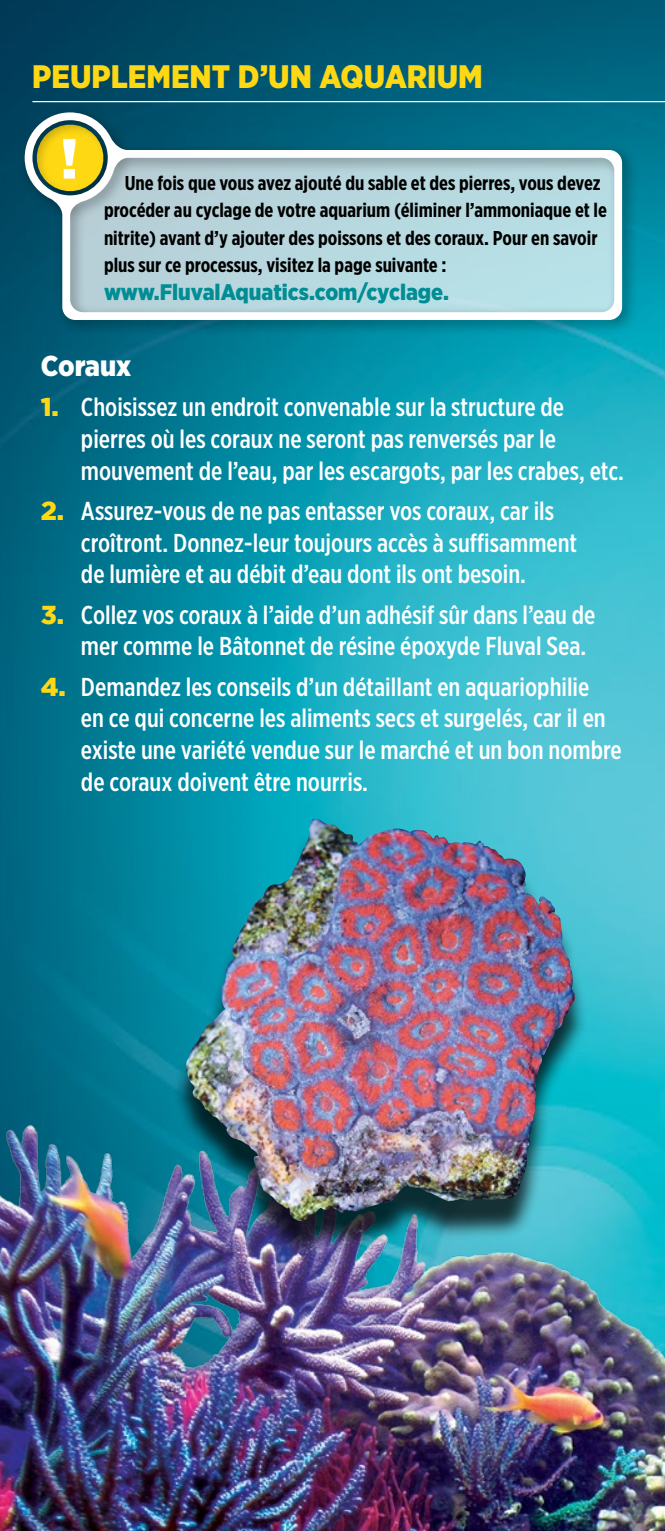
<style>
.page{position:relative;width:665px;height:1531px;background:#fff}
.page>*{position:absolute;margin:0;border:0;box-sizing:border-box;transform-origin:0 0}
.t1{font:900 56.75px "Gotham";color:#fff}
.t2{font:900 32.5px "Gotham Narrow";color:#ffd814}
.t3{font:900 28.75px "Gotham Narrow";color:#fff}
.t4{font:500 26px/31.5px "Gotham X Narrow";color:#fff}
.t5{font:900 22.5px "Gotham Narrow";color:#008d94}
.t6{font:700 20px/27.5px "Gotham X Narrow";color:#000}
.s1{font-family:"Gotham";font-weight:900;color:#ffd814}
</style>
<div class="page">
<img style="left:0;top:0;width:664px;height:1105px">
<img style="left:0;top:1105px;width:664px;height:426px">
<hr style="left:32px;top:101px;width:632px;height:1px;background:#fff">
<div style="left:173px;top:831px;width:415px;height:429px;background:#000;opacity:.75"></div>
<img style="left:186px;top:819px;width:334px;height:402px">
<div style="left:17px;top:105px;width:620px;height:231px;background:#000;opacity:.35"></div>
<svg style="left:25px;top:112px;width:596px;height:208px;background:#97bfc4"></svg>
<p class="t2" style="left:32px;top:57px;width:452px">PEUPLEMENT D’UN AQUARIUM</p>
<h1 class="t1" style="left:60px;top:126px;width:20px">!</h1>
<p class="t6" style="left:104px;top:169px;width:504px;text-indent:21px">Une fois que vous avez ajouté du sable et des pierres, vous devez procéder au cyclage de votre aquarium (éliminer l’ammoniaque et le nitrite) avant d’y ajouter des poissons et des coraux. Pour en savoir plus sur ce processus, visitez la page suivante :</p>
<p class="t5" style="left:104px;top:278px;width:346px">www.FluvalAquatics.com/cyclage.</p>
<p class="t3" style="left:41px;top:348px;width:92px">Coraux</p>
<p class="t4" style="left:81px;top:391px;width:544px;text-indent:-40px"><span class="s1">1.</span> Choisissez un endroit convenable sur la structure de pierres où les coraux ne seront pas renversés par le mouvement de l’eau, par les escargots, par les crabes, etc.</p>
<p class="t4" style="left:81px;top:495px;width:497px;text-indent:-40px"><span class="s1">2.</span> Assurez-vous de ne pas entasser vos coraux, car ils croîtront. Donnez-leur toujours accès à suffisamment de lumière et au débit d’eau dont ils ont besoin.</p>
<p class="t4" style="left:81px;top:598px;width:515px;text-indent:-40px"><span class="s1">3.</span> Collez vos coraux à l’aide d’un adhésif sûr dans l’eau de mer comme le Bâtonnet de résine époxyde Fluval Sea.</p>
<p class="t4" style="left:81px;top:671px;width:542px;text-indent:-40px"><span class="s1">4.</span> Demandez les conseils d’un détaillant en aquariophilie<br>en ce qui concerne les aliments secs et surgelés, car il en existe une variété vendue sur le marché et un bon nombre de coraux doivent être nourris.</p>
</div>
